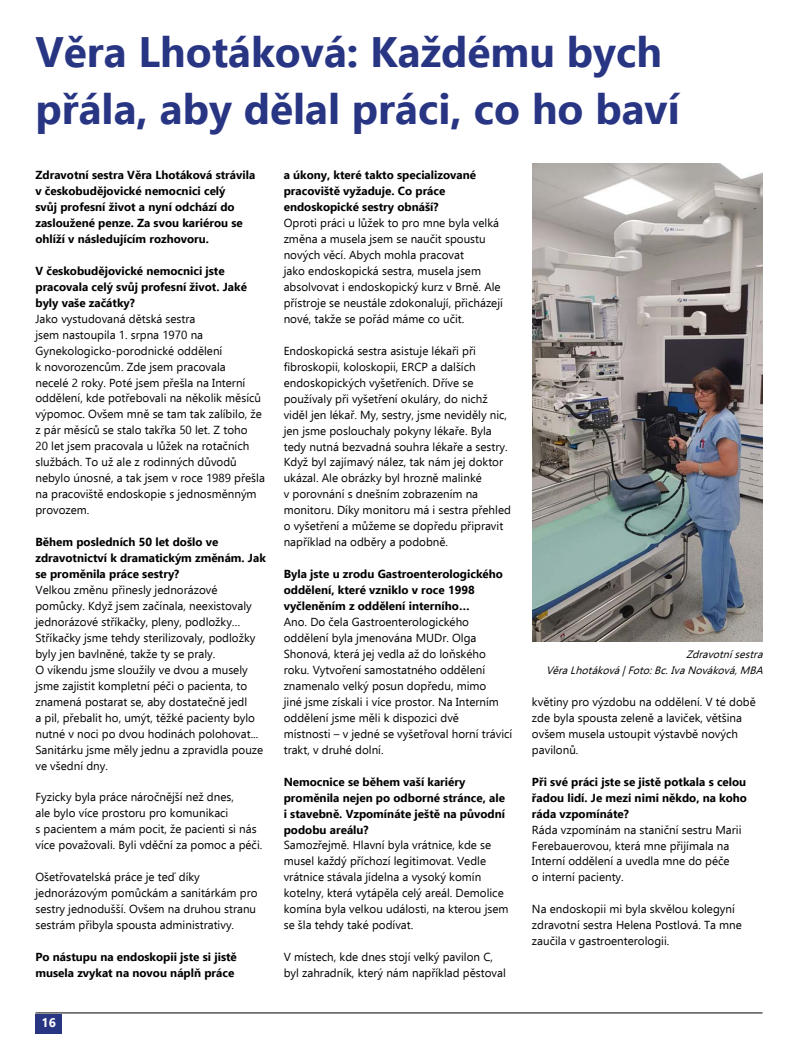
<style>
.page{position:relative;width:798px;height:1053px;background:#fff}
.page>*{position:absolute;margin:0;border:0;box-sizing:border-box;transform-origin:0 0}
.t1{font:700 42.5px/57.5px "Ebrima";color:#283583}
.t2{font:700 12.5px "Ebrima";color:#fff}
.t3{font:11.62px/16px "Ebrima";color:#000}
.t4{font:700 11.62px/16px "Ebrima";color:#000}
.t5{font:italic 10.62px/16px "Ebrima";color:#000;text-align:right}
</style>
<div class="page">
<div style="left:35px;top:1013px;width:27px;height:20px;background:#283583"></div>
<hr style="left:35px;top:1012px;width:727px;height:1px;background:#000">
<img style="left:532px;top:163px;width:230px;height:478px">
<h1 class="t1" style="left:35px;top:21px;width:645px">Věra Lhotáková: Každému bych přála, aby dělal práci, co ho baví</h1>
<p class="t4" style="left:35px;top:166px;width:221px">Zdravotní sestra Věra Lhotáková strávila v českobudějovické nemocnici celý<br>svůj profesní život a nyní odchází do zasloužené penze. Za svou kariérou se ohlíží v následujícím rozhovoru.</p>
<p class="t4" style="left:35px;top:262px;width:213px">V českobudějovické nemocnici jste pracovala celý svůj profesní život. Jaké byly vaše začátky?</p>
<p class="t3" style="left:35px;top:310px;width:231px">Jako vystudovaná dětská sestra<br>jsem nastoupila 1. srpna 1970 na Gynekologicko‑porodnické oddělení<br>k novorozencům. Zde jsem pracovala<br>necelé 2 roky. Poté jsem přešla na Interní oddělení, kde potřebovali na několik měsíců výpomoc. Ovšem mně se tam tak zalíbilo, že z pár měsíců se stalo takřka 50 let. Z toho<br>20 let jsem pracovala u lůžek na rotačních službách. To už ale z rodinných důvodů nebylo únosné, a tak jsem v roce 1989 přešla na pracoviště endoskopie s jednosměnným provozem.</p>
<p class="t4" style="left:35px;top:533px;width:232px">Během posledních 50 let došlo ve zdravotnictví k dramatickým změnám. Jak se proměnila práce sestry?</p>
<p class="t3" style="left:35px;top:581px;width:229px">Velkou změnu přinesly jednorázové pomůcky. Když jsem začínala, neexistovaly jednorázové stříkačky, pleny, podložky… Stříkačky jsme tehdy sterilizovaly, podložky byly jen bavlněné, takže ty se praly.<br>O víkendu jsme sloužily ve dvou a musely jsme zajistit kompletní péči o pacienta, to znamená postarat se, aby dostatečně jedl<br>a pil, přebalit ho, umýt, těžké pacienty bylo nutné v noci po dvou hodinách polohovat...<br>Sanitárku jsme měly jednu a zpravidla pouze ve všední dny.</p>
<p class="t3" style="left:35px;top:788px;width:228px">Fyzicky byla práce náročnější než dnes,<br>ale bylo více prostoru pro komunikaci<br>s pacientem a mám pocit, že pacienti si nás více považovali. Byli vděční za pomoc a péči.</p>
<p class="t3" style="left:35px;top:868px;width:223px">Ošetřovatelská práce je teď díky jednorázovým pomůckám a sanitárkám pro sestry jednodušší. Ovšem na druhou stranu sestrám přibyla spousta administrativy.</p>
<p class="t4" style="left:35px;top:948px;width:203px">Po nástupu na endoskopii jste si jistě musela zvykat na novou náplň práce</p>
<p class="t2" style="left:42px;top:1013px;width:16px">16</p>
<p class="t4" style="left:283px;top:166px;width:194px">a úkony, které takto specializované pracoviště vyžaduje. Co práce endoskopické sestry obnáší?</p>
<p class="t3" style="left:283px;top:214px;width:221px">Oproti práci u lůžek to pro mne byla velká změna a musela jsem se naučit spoustu nových věcí. Abych mohla pracovat<br>jako endoskopická sestra, musela jsem absolvovat i endoskopický kurz v Brně. Ale přístroje se neustále zdokonalují, přicházejí nové, takže se pořád máme co učit.</p>
<p class="t3" style="left:283px;top:342px;width:229px">Endoskopická sestra asistuje lékaři při fibroskopii, koloskopii, ERCP a dalších endoskopických vyšetřeních. Dříve se používaly při vyšetření okuláry, do nichž viděl jen lékař. My, sestry, jsme neviděly nic, jen jsme poslouchaly pokyny lékaře. Byla tedy nutná bezvadná souhra lékaře a sestry.<br>Když byl zajímavý nález, tak nám jej doktor ukázal. Ale obrázky byl hrozně malinké<br>v porovnání s dnešním zobrazením na monitoru. Díky monitoru má i sestra přehled o vyšetření a můžeme se dopředu připravit například na odběry a podobně.</p>
<p class="t4" style="left:283px;top:565px;width:221px">Byla jste u zrodu Gastroenterologického oddělení, které vzniklo v roce 1998 vyčleněním z oddělení interního…</p>
<p class="t3" style="left:283px;top:613px;width:230px">Ano. Do čela Gastroenterologického oddělení byla jmenována MUDr. Olga Shonová, která jej vedla až do loňského roku. Vytvoření samostatného oddělení znamenalo velký posun dopředu, mimo<br>jiné jsme získali i více prostor. Na Interním oddělení jsme měli k dispozici dvě<br>místnosti – v jedné se vyšetřoval horní trávicí trakt, v druhé dolní.</p>
<p class="t4" style="left:283px;top:772px;width:223px">Nemocnice se během vaší kariéry proměnila nejen po odborné stránce, ale i stavebně. Vzpomínáte ještě na původní podobu areálu?</p>
<p class="t3" style="left:283px;top:836px;width:226px">Samozřejmě. Hlavní byla vrátnice, kde se musel každý příchozí legitimovat. Vedle vrátnice stávala jídelna a vysoký komín kotelny, která vytápěla celý areál. Demolice komína byla velkou události, na kterou jsem se šla tehdy také podívat.</p>
<p class="t3" style="left:283px;top:948px;width:223px">V místech, kde dnes stojí velký pavilon C, byl zahradník, který nám například pěstoval</p>
<p class="t5" style="left:546px;top:645px;width:222px">Zdravotnísestra<br>Věra Lhotáková | Foto: Bc. IvaNováková, MBA</p>
<p class="t3" style="left:531px;top:693px;width:225px">květiny pro výzdobu na oddělení. V té době zde byla spousta zeleně a laviček, většina ovšem musela ustoupit výstavbě nových pavilonů.</p>
<p class="t4" style="left:531px;top:772px;width:216px;text-align:justify">Při své práci jste se jistě potkala s celou řadou lidí. Je mezi nimi někdo, na koho ráda vzpomínáte?</p>
<p class="t3" style="left:531px;top:821px;width:211px">Ráda vzpomínám na staniční sestru Marii Ferebauerovou, která mne přijímala na Interní oddělení a uvedla mne do péče<br>o interní pacienty.</p>
<p class="t3" style="left:531px;top:900px;width:211px">Na endoskopii mi byla skvělou kolegyní zdravotní sestra Helena Postlová. Ta mne zaučila v gastroenterologii.</p>
</div>
